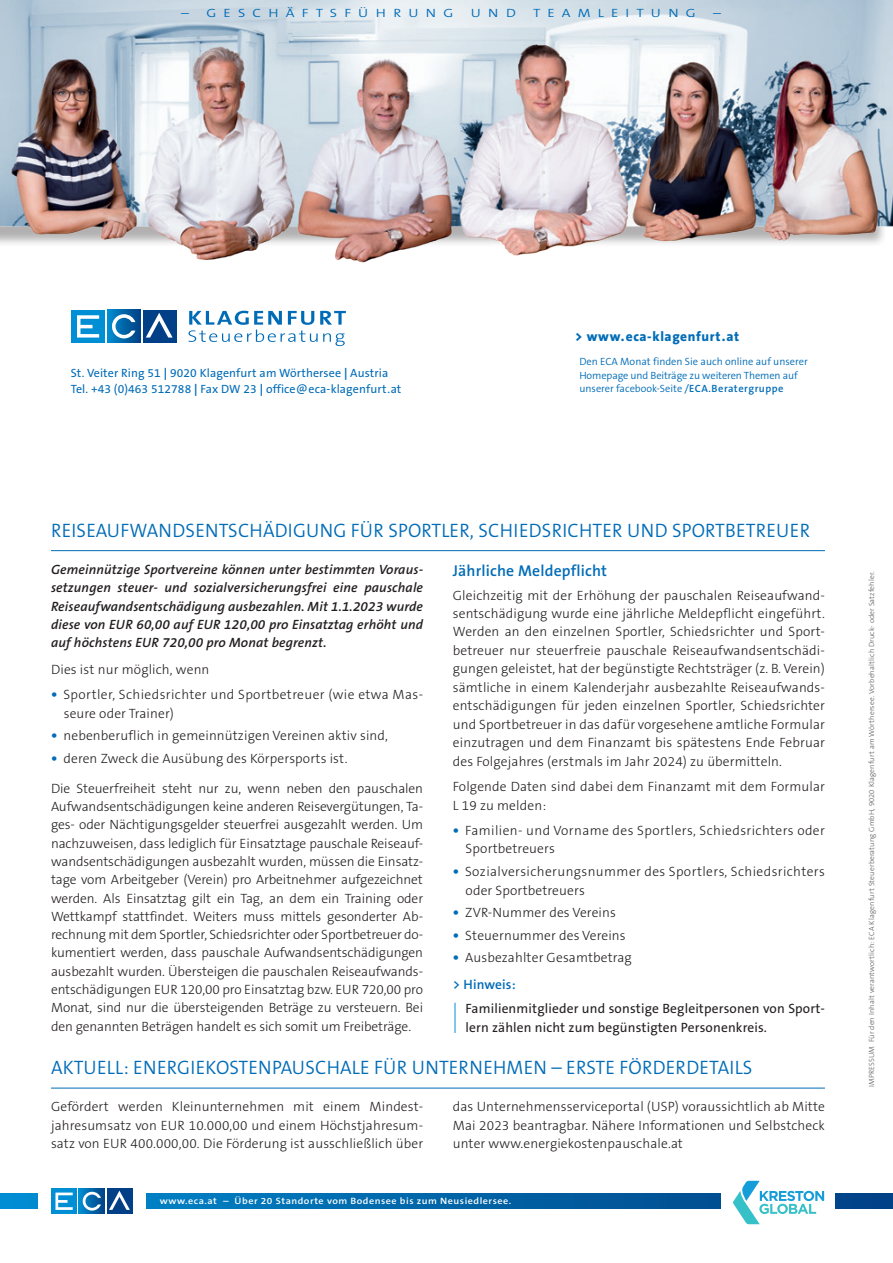
<style>
.page{position:relative;width:893px;height:1263px;background:#fff}
.page>*{position:absolute;margin:0;border:0;box-sizing:border-box;transform-origin:0 0}
.t1{font:300 19.5px "The Sans B4";letter-spacing:.01em;color:#006cb7}
.t2{font:600 15.75px "The Sans B6";letter-spacing:.01em;color:#006cb7}
.t3{font:300 13.5px/18.3px "The Sans B3";letter-spacing:.01em;color:#231f20;text-align:justify}
.t4{font:italic 600 13.5px/18.3px "The Sans B6";letter-spacing:.01em;color:#231f20;text-align:justify}
.t5{font:300 13.5px "The Sans B3";letter-spacing:.03em;color:#231f20}
.t6{font:13.5px/18.5px "The Sans B5 Plain";letter-spacing:.01em;color:#231f20}
.t7{font:800 13.5px "The Sans B8";letter-spacing:.045em;color:#006cb7}
.t8{font:600 13.5px "The Sans B6";letter-spacing:.01em;color:#006cb7}
.t9{font:12px "The Sans B5 Plain";letter-spacing:.01em;color:#006cb7}
.t10{font:300 12px "The Sans B4";letter-spacing:.5em;color:#006cb7;scale:1.2 1}
.t11{font:300 10.5px "The Sans B4";color:#006cb7}
.t12{font:600 9.3px "The Sans B6";letter-spacing:.05em;color:#fff;scale:1.1 1}
.bodytext{font:300 7.5px "The Sans B3";letter-spacing:.02em;color:#57585a}
.s1{font-family:"The Sans B7";font-weight:700}
.s2{font-family:"The Sans B5 Plain";font-weight:400}
.s3{font-family:"The Sans B6";font-weight:600}
.s4{font-family:"The Sans B7";font-weight:700;font-size:15px;color:#006cb7}
</style>
<div class="page">
<hr style="left:51px;top:550px;width:774px;height:1px;background:#006cb7">
<hr style="left:51px;top:1088px;width:774px;height:1px;background:#006cb7">
<hr style="left:455px;top:1003px;width:1px;height:30px;background:#008fd5">
<svg style="left:0;top:1194px;width:893px;height:14px;background:#0165a8"></svg>
<div style="left:38px;top:1176px;width:107px;height:52px;background:#fff"></div>
<div style="left:51px;top:1188px;width:26px;height:26px;background:#008fd5"></div>
<svg style="left:55px;top:1192px;width:18px;height:18px"></svg>
<svg style="left:79px;top:1188px;width:26px;height:26px"></svg>
<svg style="left:83px;top:1192px;width:18px;height:18px"></svg>
<div style="left:107px;top:1188px;width:26px;height:26px;background:#014086"></div>
<svg style="left:109px;top:1190px;width:21px;height:20px"></svg>
<div style="left:721px;top:1176px;width:113px;height:52px;background:#fff"></div>
<svg style="left:733px;top:1181px;width:91px;height:43px"></svg>
<div style="left:71px;top:310px;width:33px;height:33px;background:#008fd5"></div>
<svg style="left:77px;top:315px;width:22px;height:23px"></svg>
<svg style="left:107px;top:310px;width:33px;height:33px"></svg>
<svg style="left:112px;top:314px;width:23px;height:24px"></svg>
<div style="left:143px;top:310px;width:33px;height:33px;background:#014086"></div>
<svg style="left:146px;top:313px;width:27px;height:25px"></svg>
<svg style="left:188px;top:311px;width:158px;height:35px"></svg>
<img style="left:0;top:0;width:893px;height:263px">
<p class="t10" style="left:181px;top:7px;width:228px">– GESCHÄFTSFÜHRUNG</p>
<p class="t10" style="left:471px;top:7px;width:39px">UND</p>
<p class="t10" style="left:533px;top:7px;width:137px">TEAMLEITUNG</p>
<p class="t10" style="left:713px;top:7px;width:8px">–</p>
<p class="t9" style="left:71px;top:367px;width:319px">St. Veiter Ring 51 <span class="s1">|</span> 9020 Klagenfurt am Wörthersee <span class="s1">|</span> Austria</p>
<p class="t9" style="left:71px;top:383px;width:332px">Tel. +43 (0)463 512788 <span class="s1">|</span> Fax DW 23 <span class="s1">|</span> office@eca-klagenfurt.at</p>
<p class="t7" style="left:575px;top:330px;width:166px">&gt; www.eca-klagenfurt.at</p>
<p class="t11" style="left:579px;top:356px;width:230px">Den ECA Monat finden Sie auch online auf unserer</p>
<p class="t11" style="left:579px;top:370px;width:220px">Homepage und Beiträge zu weiteren Themen auf</p>
<p class="t11" style="left:579px;top:383px;width:206px">unserer facebook-Seite <span class="s2">/</span><span class="s3">ECA.Beratergruppe</span></p>
<p class="t1" style="left:51px;top:520px;width:760px">REISEAUFWANDSENTSCHÄDIGUNG FÜR SPORTLER, SCHIEDSRICHTER UND SPORTBETREUER</p>
<p class="t4" style="left:51px;top:561px;width:374px">Gemeinnützige Sportvereine können unter bestimmten Voraus&shy;setzungen steuer- und sozialversicherungsfrei eine pauschale Reiseaufwandsentschädigung ausbezahlen. Mit 1.1.2023 wurde diese von EUR 60,00 auf EUR 120,00 pro Einsatztag erhöht und auf höchstens EUR 720,00 pro Monat begrenzt.</p>
<p class="t3" style="left:51px;top:661px;width:160px">Dies ist nur möglich, wenn</p>
<p class="t5" style="left:51px;top:687px;width:374px"><span class="s4">•</span> Sportler, Schiedsrichter und Sportbetreuer (wie etwa Mas-</p>
<p class="t3" style="left:64px;top:705px;width:112px">seure oder Trainer)</p>
<p class="t3" style="left:51px;top:727px;width:338px"><span class="s4">•</span> nebenberuflich in gemeinnützigen Vereinen aktiv sind,</p>
<p class="t3" style="left:51px;top:750px;width:298px"><span class="s4">•</span> deren Zweck die Ausübung des Körpersports ist.</p>
<p class="t3" style="left:51px;top:780px;width:374px">Die Steuerfreiheit steht nur zu, wenn neben den pauschalen Aufwandsentschädigungen keine anderen Reisevergütungen, Ta&shy;ges- oder Nächtigungsgelder steuerfrei ausgezahlt werden. Um nachzuweisen, dass lediglich für Einsatztage pauschale Reiseauf&shy;wandsentschädigungen ausbezahlt wurden, müssen die Einsatz&shy;tage vom Arbeitgeber (Verein) pro Arbeitnehmer aufgezeichnet werden. Als Einsatztag gilt ein Tag, an dem ein Training oder Wettkampf stattfindet. Weiters muss mittels gesonderter Ab&shy;rechnung mit dem Sportler, Schiedsrichter oder Sportbetreuer do&shy;kumentiert werden, dass pauschale Aufwandsentschädigungen ausbezahlt wurden. Übersteigen die pauschalen Reiseaufwands&shy;entschädigungen EUR 120,00 pro Einsatztag bzw. EUR 720,00 pro Monat, sind nur die übersteigenden Beträge zu versteuern. Bei den genannten Beträgen handelt es sich somit um Freibeträge.</p>
<p class="t2" style="left:453px;top:562px;width:156px">Jährliche Meldepflicht</p>
<p class="t3" style="left:453px;top:587px;width:374px">Gleichzeitig mit der Erhöhung der pauschalen Reiseaufwand&shy;sentschädigung wurde eine jährliche Meldepflicht eingeführt.<br>Werden an den einzelnen Sportler, Schiedsrichter und Sport&shy;betreuer nur steuerfreie pauschale Reiseaufwandsentschädi&shy;gungen geleistet, hat der begünstigte Rechtsträger (z. B. Verein) sämtliche in einem Kalenderjahr ausbezahlte Reiseaufwands&shy;entschädigungen für jeden einzelnen Sportler, Schiedsrichter und Sportbetreuer in das dafür vorgesehene amtliche Formular einzutragen und dem Finanzamt bis spätestens Ende Februar des Folgejahres (erstmals im Jahr 2024) zu übermitteln.</p>
<p class="t3" style="left:453px;top:778px;width:374px;line-height:18.8px">Folgende Daten sind dabei dem Finanzamt mit dem Formular<br>L 19 zu melden:</p>
<p class="t5" style="left:453px;top:823px;width:374px"><span class="s4">•</span> Familien- und Vorname des Sportlers, Schiedsrichters oder</p>
<p class="t3" style="left:466px;top:840px;width:91px">Sportbetreuers</p>
<p class="t5" style="left:453px;top:864px;width:374px"><span class="s4">•</span> Sozialversicherungsnummer des Sportlers, Schiedsrichters</p>
<p class="t3" style="left:466px;top:882px;width:121px">oder Sportbetreuers</p>
<p class="t3" style="left:453px;top:904px;width:165px"><span class="s4">•</span> ZVR-Nummer des Vereins</p>
<p class="t3" style="left:453px;top:927px;width:174px"><span class="s4">•</span> Steuernummer des Vereins</p>
<p class="t3" style="left:453px;top:949px;width:181px"><span class="s4">•</span> Ausbezahlter Gesamtbetrag</p>
<p class="t8" style="left:453px;top:977px;width:64px">&gt; Hinweis:</p>
<p class="t6" style="left:466px;top:1000px;width:361px">Familienmitglieder und sonstige Begleitpersonen von Sport&shy;lern zählen nicht zum begünstigten Personenkreis.</p>
<p class="t1" style="left:51px;top:1057px;width:703px">AKTUELL: ENERGIEKOSTENPAUSCHALE FÜR UNTERNEHMEN – ERSTE FÖRDERDETAILS</p>
<p class="t3" style="left:51px;top:1098px;width:374px">Gefördert werden Kleinunternehmen mit einem Mindest&shy;jahresumsatz von EUR 10.000,00 und einem Höchstjahresum&shy;satz von EUR 400.000,00. Die Förderung ist ausschließlich über</p>
<p class="t3" style="left:453px;top:1098px;width:374px">das Unternehmensserviceportal (USP) voraussichtlich ab Mitte Mai 2023 beantragbar. Nähere Informationen und Selbstcheck unter www.energiekostenpauschale.at</p>
<p class="t12" style="left:160px;top:1196px;width:321px">www.eca.at – Über 20 Standorte vom Bodensee bis zum Neusiedlersee.</p>
<p class="bodytext" style="left:868px;top:1087px;width:517px;rotate:-90deg">IMPRESSUM Für den Inhalt verantwortlich: ECA Klagenfurt Steuerberatung GmbH, 9020 Klagenfurt am Wörthersee. Vorbehaltlich Druck- oder Satzfehler.</p>
</div>
